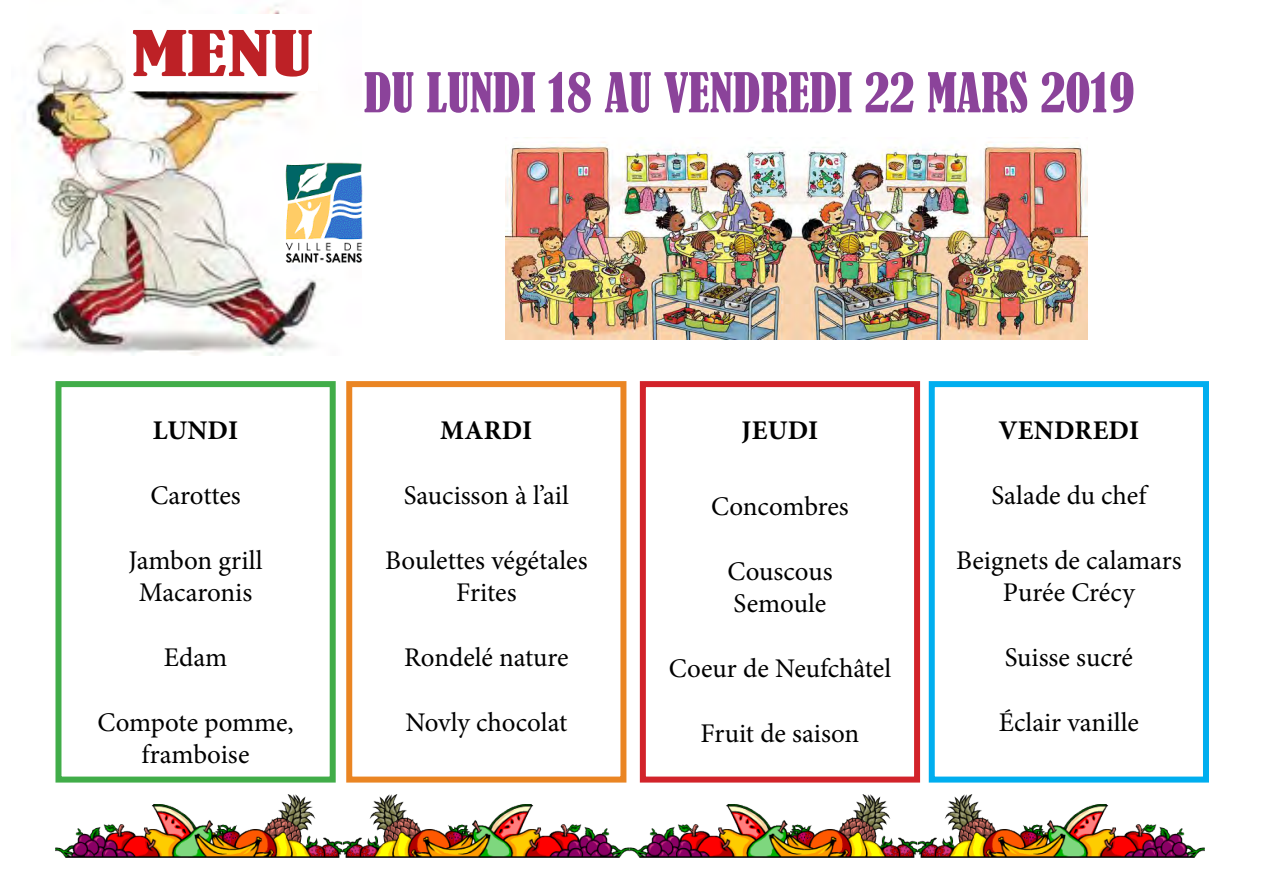
<style>
.page{position:relative;width:1263px;height:893px;background:#fff}
.page>*{position:absolute;margin:0;border:0;box-sizing:border-box;transform-origin:0 0}
.t1{font:condensed 58.5px "Bernard";color:#bd2126;scale:1.64 1}
.t2{font:condensed 51px "Bernard";color:#8b439a}
.t3{font:27px/32.4px "Minion Pro";color:#000;text-align:center}
.t4{font:700 27px "Minion Pro";letter-spacing:.01em;color:#000}
</style>
<div class="page">
<div style="left:55px;top:381px;width:281px;height:402px;border:6px solid #41ad49"></div>
<div style="left:346px;top:381px;width:280px;height:402px;border:6px solid #ea8523"></div>
<div style="left:640px;top:381px;width:280px;height:402px;border:6px solid #d2232a"></div>
<div style="left:929px;top:381px;width:280px;height:402px;border:6px solid #00aeef"></div>
<img style="left:506px;top:141px;width:581px;height:198px">
<img style="left:18px;top:4px;width:331px;height:351px">
<div style="left:126px;top:14px;width:192px;height:77px;background:#fff"></div>
<img style="left:284px;top:163px;width:78px;height:101px">
<img style="left:55px;top:794px;width:1149px;height:63px">
<h1 class="t1" style="left:131px;top:20px;width:112px">MENU</h1>
<h2 class="t2" style="left:364px;top:63px;width:772px">DU LUNDI 18 AU VENDREDI 22 MARS 2019</h2>
<p class="t4" style="left:153px;top:411px;width:87px">LUNDI</p>
<p class="t4" style="left:440px;top:411px;width:94px">MARDI</p>
<p class="t4" style="left:742px;top:411px;width:78px">JEUDI</p>
<p class="t4" style="left:998px;top:411px;width:142px">VENDREDI</p>
<p class="t3" style="left:150px;top:479px;width:92px">Carottes</p>
<p class="t3" style="left:404px;top:479px;width:167px">Saucisson à l’ail</p>
<p class="t3" style="left:711px;top:490px;width:139px">Concombres</p>
<p class="t3" style="left:991px;top:479px;width:156px">Salade du chef</p>
<p class="t3" style="left:129px;top:544px;width:136px">Jambon grill<br>Macaronis</p>
<p class="t3" style="left:164px;top:641px;width:65px">Edam</p>
<p class="t3" style="left:385px;top:544px;width:204px">Boulettes végétales<br>Frites</p>
<p class="t3" style="left:404px;top:641px;width:166px">Rondelé nature</p>
<p class="t3" style="left:727px;top:555px;width:107px;text-align:left">Couscous<br>Semoule</p>
<p class="t3" style="left:669px;top:652px;width:224px">Coeur de Neufchâtel</p>
<p class="t3" style="left:956px;top:544px;width:227px">Beignets de calamars<br>Purée Crécy</p>
<p class="t3" style="left:1005px;top:641px;width:130px">Suisse sucré</p>
<p class="t3" style="left:97px;top:706px;width:198px">Compote pomme, framboise</p>
<p class="t3" style="left:406px;top:706px;width:163px">Novly chocolat</p>
<p class="t3" style="left:700px;top:717px;width:160px">Fruit de saison</p>
<p class="t3" style="left:999px;top:706px;width:142px">Éclair vanille</p>
</div>
